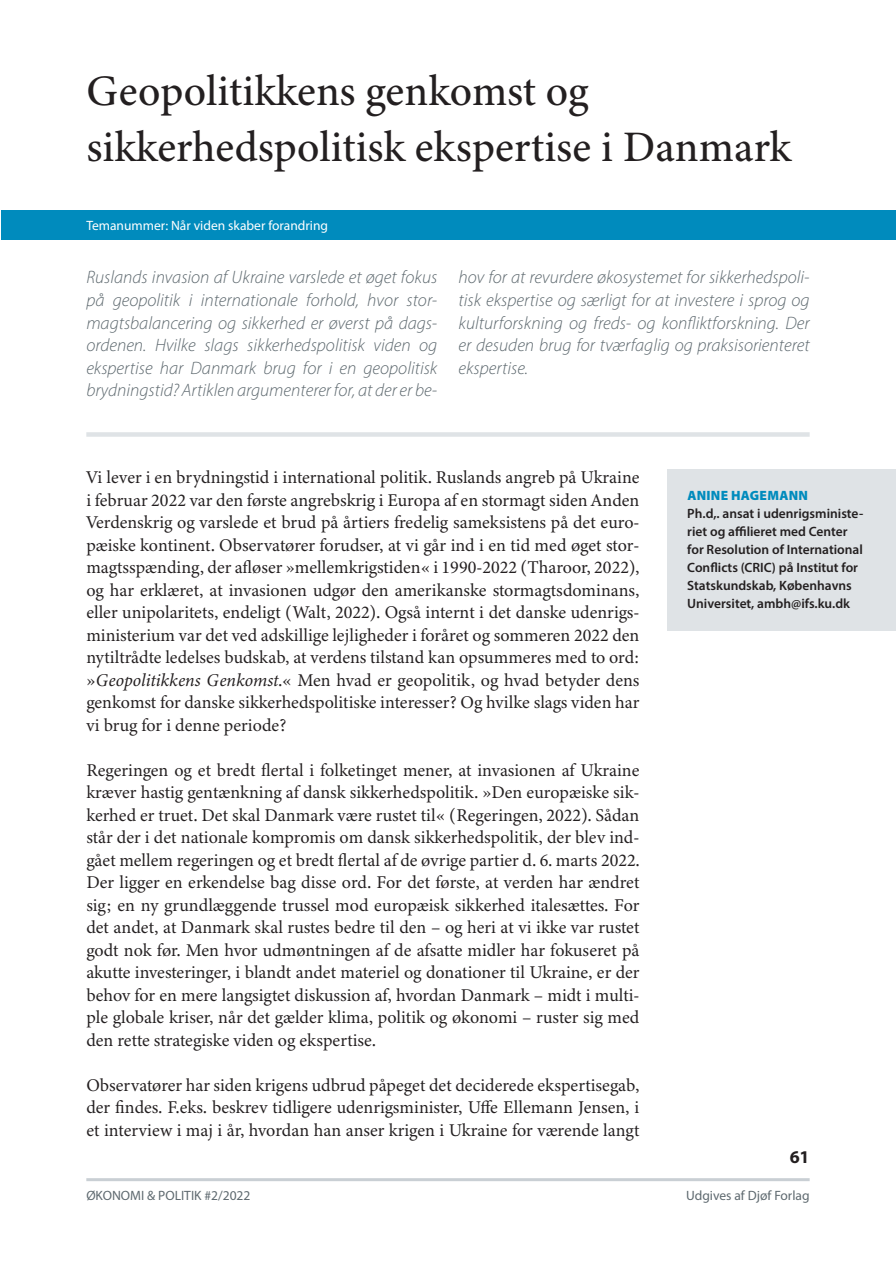
<style>
.page{position:relative;width:896px;height:1266px;background:#fff}
.page>*{position:absolute;margin:0;border:0;box-sizing:border-box;transform-origin:0 0}
.t1{font:500 43.5px/55.5px "Minion 3";color:#231f20}
.t2{font:18px/22.5px "Minion 3";color:#231f20;text-align:justify}
.t3{font:italic 300 18px/22.5px "Myriad Pro";color:#5e696f;text-align:justify}
.t4{font:700 18px "Myriad Pro";color:#231f20}
.t5{font:600 13.5px/18px "Myriad Pro";color:#231f20}
.t6{font:13.5px "Myriad Pro";color:#5e696f}
.t7{font:13.5px "Myriad Pro";color:#fff}
.t8{font:900 13.5px "Myriad Pro";letter-spacing:.02em;color:#008bbd}
.s1{font-style:italic}
</style>
<div class="page">
<div style="left:1px;top:210px;width:894px;height:29px;background:#008bbd"></div>
<hr style="left:86px;top:1178px;width:723px;height:3px;background:#c9cfd4">
<div style="left:86px;top:432px;width:723px;height:5px;background:#dfe3e6"></div>
<div style="left:667px;top:469px;width:228px;height:162px;background:#dfe3e6"></div>
<h1 class="t1" style="left:86px;top:63px;width:706px">Geopolitikkens genkomst og sikkerhedspolitisk ekspertise i Danmark</h1>
<p class="t7" style="left:86px;top:217px;width:243px">Temanummer: Når viden skaber forandring</p>
<p class="t3" style="left:86px;top:266px;width:352px">Ruslands invasion af Ukraine varslede et øget fokus på geopolitik i internationale forhold, hvor stor&shy;magtsbalancering og sikkerhed er øverst på dags&shy;ordenen. Hvilke slags sikkerhedspolitisk viden og ekspertise har Danmark brug for i en geopolitisk brydningstid? Artiklen argumenterer for, at der er be-</p>
<p class="t3" style="left:458px;top:266px;width:352px">hov for at revurdere økosystemet for sikkerhedspoli&shy;tisk ekspertise og særligt for at investere i sprog og kulturforskning og freds- og konfliktforskning. Der er desuden brug for tværfaglig og praksisorienteret ekspertise.</p>
<p class="t2" style="left:86px;top:466px;width:554px">Vi lever i en brydningstid i international politik. Ruslands angreb på Ukraine i februar 2022 var den første angrebskrig i Europa af en stormagt siden Anden Verdenskrig og varslede et brud på årtiers fredelig sameksistens på det euro&shy;pæiske kontinent. Observatører forudser, at vi går ind i en tid med øget stor&shy;magtsspænding, der afløser »mellemkrigstiden« i 1990-2022 (Tharoor, 2022), og har erklæret, at invasionen udgør den amerikanske stormagtsdominans, eller unipolaritets, endeligt (Walt, 2022). Også internt i det danske udenrigs&shy;ministerium var det ved adskillige lejligheder i foråret og sommeren 2022 den nytiltrådte ledelses budskab, at verdens tilstand kan opsummeres med to ord: »<span class="s1">Geopolitikkens Genkomst</span>.« Men hvad er geopolitik, og hvad betyder dens genkomst for danske sikkerhedspolitiske interesser? Og hvilke slags viden har vi brug for i denne periode?</p>
<p class="t2" style="left:86px;top:758px;width:554px">Regeringen og et bredt flertal i folketinget mener, at invasionen af Ukraine kræver hastig gentænkning af dansk sikkerhedspolitik. »Den europæiske sik&shy;kerhed er truet. Det skal Danmark være rustet til« (Regeringen, 2022). Sådan står der i det nationale kompromis om dansk sikkerhedspolitik, der blev ind&shy;gået mellem regeringen og et bredt flertal af de øvrige partier d. 6. marts 2022.<br>Der ligger en erkendelse bag disse ord. For det første, at verden har ændret sig; en ny grundlæggende trussel mod europæisk sikkerhed italesættes. For det andet, at Danmark skal rustes bedre til den – og heri at vi ikke var rustet godt nok før. Men hvor udmøntningen af de afsatte midler har fokuseret på akutte investeringer, i blandt andet materiel og donationer til Ukraine, er der behov for en mere langsigtet diskussion af, hvordan Danmark – midt i multi&shy;ple globale kriser, når det gælder klima, politik og økonomi – ruster sig med den rette strategiske viden og ekspertise.</p>
<p class="t2" style="left:86px;top:1073px;width:554px">Observatører har siden krigens udbrud påpeget det deciderede ekspertisegab, der findes. F.eks. beskrev tidligere udenrigsminister, Uffe Ellemann Jensen, i et interview i maj i år, hvordan han anser krigen i Ukraine for værende langt</p>
<p class="t8" style="left:687px;top:486px;width:122px">ANINE HAGEMANN</p>
<p class="t5" style="left:687px;top:504px;width:177px">Ph.d,. ansat i udenrigsministe&shy;riet og affilieret med Center for Resolution of International<br>Conflicts (CRIC) på Institut for<br>Statskundskab, Københavns<br>Universitet, ambh@ifs.ku.dk</p>
<p class="t4" style="left:789px;top:1144px;width:21px">61</p>
<p class="t6" style="left:86px;top:1187px;width:166px">ØKONOMI &amp; POLITIK #2/2022</p>
<p class="t6" style="left:686px;top:1187px;width:125px">Udgives af Djøf Forlag</p>
</div>
